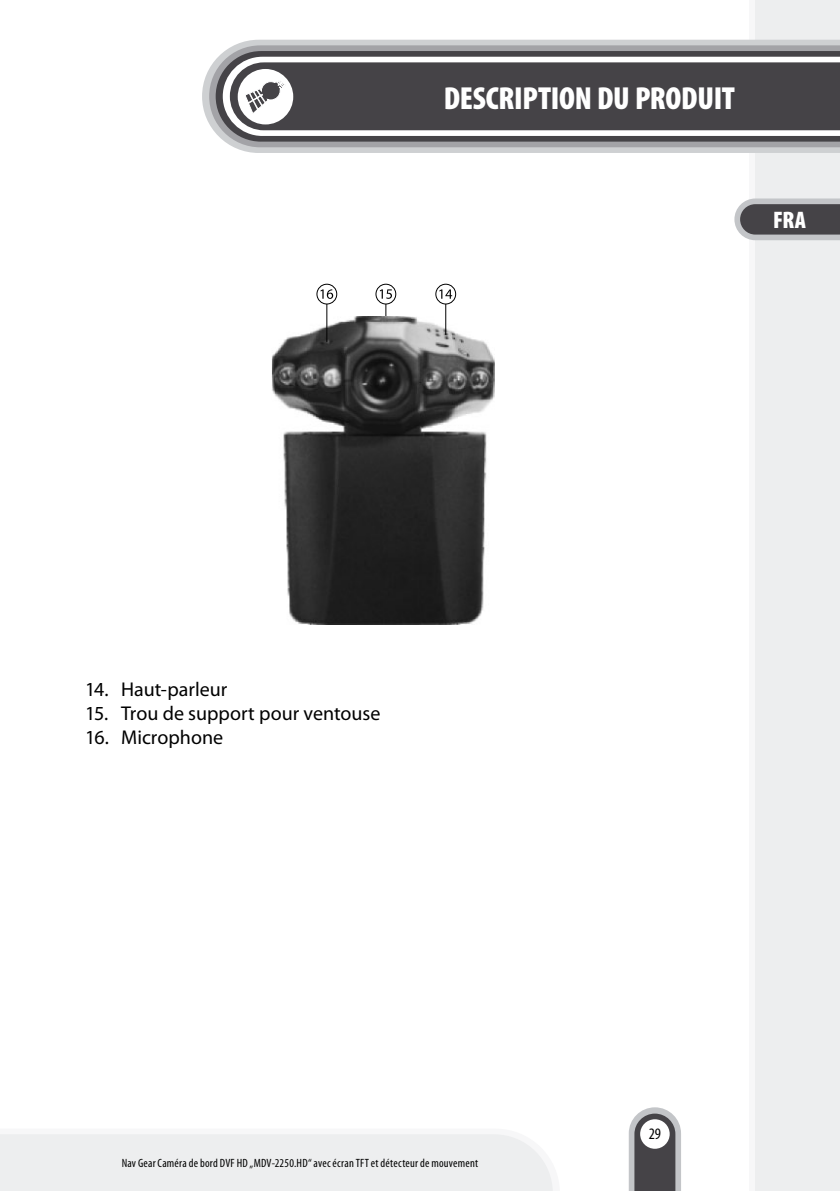
<style>
.page{position:relative;width:840px;height:1191px;background:#fff}
.page>*{position:absolute;margin:0;border:0;box-sizing:border-box;transform-origin:0 0}
.t1{font:900 condensed 32px "Myriad Pro";color:#fff}
.t2{font:900 condensed 24px "Myriad Pro";color:#fff}
.t3{font:20px "Myriad Pro";color:#000}
.t4{font:condensed 16px "Myriad Pro";color:#000}
.t5{font:condensed 12px "Myriad Pro";letter-spacing:.02em;color:#000}
</style>
<div class="page">
<div style="left:754px;top:0;width:85px;height:1191px;background:#edeeef"></div>
<div style="left:748px;top:0;width:6px;height:1191px;background:#f7f7f8"></div>
<svg style="left:628px;top:1107px;width:52px;height:84px"></svg>
<svg style="left:202px;top:40px;width:637px;height:113px;background:#d2d4d6"></svg>
<svg style="left:209px;top:45px;width:630px;height:102px;background:#ababae"></svg>
<svg style="left:215px;top:51px;width:624px;height:91px;background:#575559"></svg>
<svg style="left:223px;top:57px;width:616px;height:79px"></svg>
<div style="left:230px;top:62px;width:609px;height:68px;background:#454347"></div>
<div style="left:237px;top:69px;width:56px;height:55px;background:#fff;border-radius:50%"></div>
<svg style="left:246px;top:81px;width:39px;height:32px"></svg>
<div style="left:0;top:1134px;width:553px;height:57px;background:#edeeef"></div>
<svg style="left:734px;top:198px;width:105px;height:42px;background:#737275"></svg>
<hr style="left:385px;top:296px;width:1px;height:39px;background:#000">
<div style="left:376px;top:284px;width:19px;height:20px;background:#fff;border-radius:50%"></div>
<div style="left:375px;top:284px;width:21px;height:20px;border:1px solid #000;border-radius:50%"></div>
<svg style="left:379px;top:289px;width:13px;height:10px"></svg>
<img style="left:272px;top:316px;width:222px;height:308px">
<hr style="left:445px;top:296px;width:1px;height:39px;background:#000">
<hr style="left:326px;top:304px;width:1px;height:38px;background:#000">
<svg style="left:435px;top:284px;width:20px;height:20px"></svg>
<div style="left:435px;top:284px;width:21px;height:20px;border:1px solid #000;border-radius:50%"></div>
<svg style="left:439px;top:289px;width:13px;height:10px"></svg>
<svg style="left:317px;top:284px;width:19px;height:20px"></svg>
<div style="left:316px;top:284px;width:21px;height:20px;border:1px solid #000;border-radius:50%"></div>
<svg style="left:320px;top:289px;width:13px;height:10px"></svg>
<h1 class="t1" style="left:443px;top:80px;width:252px">DESCRI PTION DU PRODUIT</h1>
<h2 class="t2" style="left:772px;top:207px;width:34px">FRA</h2>
<h3 class="t3" style="left:85px;top:677px;width:144px">14. Haut-parleur</h3>
<h3 class="t3" style="left:85px;top:701px;width:296px">15. Trou de support pour ventouse</h3>
<h3 class="t3" style="left:85px;top:725px;width:139px">16. Microphone</h3>
<p class="t5" style="left:122px;top:1155px;width:358px">Nav Gear Caméra de bord DVF HD „MDV-2250.HD“ avec écran TFT et détecteur de mouvement</p>
<h3 class="t4" style="left:648px;top:1123px;width:14px">29</h3>
</div>
